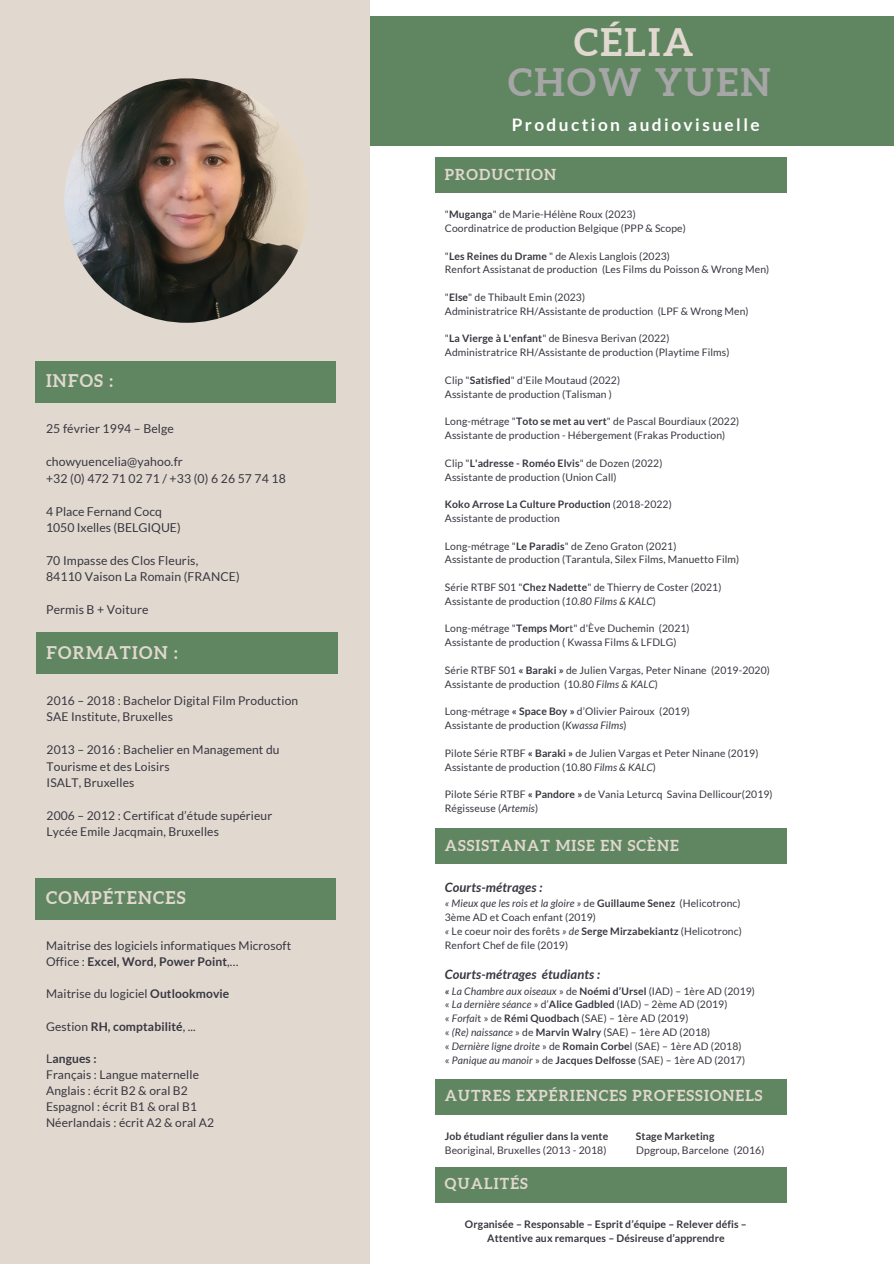
<style>
.page{position:relative;width:894px;height:1264px;background:#fff}
.page>*{position:absolute;margin:0;border:0;box-sizing:border-box;transform-origin:0 0}
.t1{font:700 37.95px "Aleo";letter-spacing:.06em;color:#a6a6a6}
.t2{font:700 37.95px "Aleo";letter-spacing:.06em;color:#e1d8cf}
.t3{font:700 17.55px "Aleo";letter-spacing:.07em;color:#e1d8cf}
.t4{font:700 17.25px "Lato";letter-spacing:.14em;color:#fff}
.t5{font:700 15.15px "Aleo";letter-spacing:.07em;color:#e1d8cf}
.t6{font:italic 700 12.9px "Lato";letter-spacing:.01em;color:#373741}
.t7{font:12.3px "Lato";letter-spacing:.01em;color:#373741}
.t8{font:12px/16.5px "Lato";letter-spacing:.01em;color:#373741}
.t9{font:700 12px "Lato";letter-spacing:.01em;color:#373741}
.t10{font:700 10.5px "Lato";letter-spacing:.01em;color:#373741}
.t11{font:10.5px "Lato";letter-spacing:.01em;color:#373741}
.t12{font:10.35px/13.8px "Lato";letter-spacing:.01em;color:#373741}
.t13{font:700 10.35px "Lato";letter-spacing:.01em;color:#373741}
.t14{font:italic 10.35px "Lato";letter-spacing:.01em;color:#373741}
.s1{font-weight:700}
.s2{font-weight:400}
.s3{font-style:italic}
.s4{font-style:normal}
.s5{font-weight:700;font-style:normal}
.s6{font-weight:700;font-style:italic}
</style>
<div class="page">
<div style="left:336px;top:16px;width:557px;height:129px;background:#608661"></div>
<div style="left:0;top:0;width:370px;height:1263px;background:#e1d8cf"></div>
<div style="left:435px;top:157px;width:351px;height:36px;background:#608661"></div>
<div style="left:435px;top:1078px;width:351px;height:36px;background:#608661"></div>
<div style="left:35px;top:361px;width:301px;height:41px;background:#608661"></div>
<div style="left:36px;top:632px;width:301px;height:42px;background:#608661"></div>
<div style="left:35px;top:877px;width:301px;height:42px;background:#608661"></div>
<img style="left:64px;top:78px;width:245px;height:245px;border-radius:50%">
<div style="left:435px;top:828px;width:351px;height:36px;background:#608661"></div>
<div style="left:435px;top:1166px;width:351px;height:36px;background:#608661"></div>
<p class="t3" style="left:46px;top:371px;width:68px">INFOS :</p>
<p class="t7" style="left:46px;top:421px;width:129px">25 février 1994 – Belge</p>
<p class="t7" style="left:46px;top:454px;width:138px">chowyuencelia@yahoo.fr</p>
<p class="t7" style="left:46px;top:470px;width:241px">+32 (0) 472 71 02 71 / +33 (0) 6 26 57 74 18</p>
<p class="t7" style="left:46px;top:503px;width:117px">4 Place Fernand Cocq</p>
<p class="t7" style="left:46px;top:520px;width:136px">1050 Ixelles (BELGIQUE)</p>
<p class="t7" style="left:46px;top:552px;width:154px">70 Impasse des Clos Fleuris,</p>
<p class="t7" style="left:46px;top:569px;width:195px">84110 Vaison La Romain (FRANCE)</p>
<p class="t7" style="left:46px;top:602px;width:104px">Permis B + Voiture</p>
<p class="t3" style="left:47px;top:642px;width:132px">FORMATION :</p>
<p class="t8" style="left:47px;top:692px;width:253px">2016 – 2018 : Bachelor Digital Film Production</p>
<p class="t8" style="left:47px;top:708px;width:128px">SAE Institute, Bruxelles</p>
<p class="t8" style="left:47px;top:741px;width:234px">2013 – 2016 : Bachelier en Management du<br>Tourisme et des Loisirs</p>
<p class="t8" style="left:47px;top:774px;width:89px">ISALT, Bruxelles</p>
<p class="t8" style="left:47px;top:807px;width:227px">2006 – 2012 : Certificat d’étude supérieur</p>
<p class="t8" style="left:47px;top:823px;width:174px">Lycée Emile Jacqmain, Bruxelles</p>
<p class="t3" style="left:46px;top:887px;width:141px">COMPÉTENCES</p>
<p class="t8" style="left:46px;top:937px;width:246px;line-height:16px">Maitrise des logiciels informatiques Microsoft<br>Office : <span class="s1">Excel, Word, Power Point</span>,…</p>
<p class="t8" style="left:46px;top:985px;width:185px">Maitrise du logiciel <span class="s1">Outlookmovie</span></p>
<p class="t9" style="left:46px;top:1018px;width:151px"><span class="s2">Gestion</span> RH, comptabilité<span class="s2">, ...</span></p>
<p class="t9" style="left:46px;top:1050px;width:52px"><span class="s2">L</span>angues :</p>
<p class="t8" style="left:46px;top:1065px;width:154px">Français : Langue maternelle</p>
<p class="t8" style="left:46px;top:1081px;width:143px">Anglais : écrit B2 &amp; oral B2</p>
<p class="t8" style="left:46px;top:1097px;width:152px">Espagnol : écrit B1 &amp; oral B1</p>
<p class="t8" style="left:46px;top:1113px;width:170px">Néerlandais : écrit A2 &amp; oral A2</p>
<p class="t2" style="left:574px;top:20px;width:121px">CÉLIA</p>
<p class="t1" style="left:508px;top:61px;width:264px">CHOW YUEN</p>
<p class="t4" style="left:511px;top:113px;width:249px">Production audiovisuelle</p>
<p class="t5" style="left:445px;top:165px;width:113px">PRODUCTION</p>
<p class="t12" style="left:445px;top:207px;width:192px">"<span class="s1">Muganga</span>" de Marie-Hélène Roux (2023)</p>
<p class="t12" style="left:445px;top:221px;width:242px">Coordinatrice de production Belgique (PPP &amp; Scope)</p>
<p class="t12" style="left:445px;top:249px;width:227px">"<span class="s1">Les Reines du Drame</span> " de Alexis Langlois (2023)</p>
<p class="t12" style="left:445px;top:262px;width:326px">Renfort Assistanat de production (Les Films du Poisson &amp; Wrong Men)</p>
<p class="t12" style="left:445px;top:290px;width:142px">"<span class="s1">Else</span>" de Thibault Emin (2023)</p>
<p class="t12" style="left:445px;top:304px;width:305px">Administratrice RH/Assistante de production (LPF &amp; Wrong Men)</p>
<p class="t12" style="left:445px;top:331px;width:226px">"<span class="s1">La Vierge à L'enfant</span>" de Binesva Berivan (2022)</p>
<p class="t12" style="left:445px;top:345px;width:286px">Administratrice RH/Assistante de production (Playtime Films)</p>
<p class="t12" style="left:445px;top:373px;width:177px">Clip "<span class="s1">Satisfied</span>" d'Eile Moutaud (2022)</p>
<p class="t12" style="left:445px;top:387px;width:169px">Assistante de production (Talisman )</p>
<p class="t12" style="left:445px;top:414px;width:296px">Long-métrage "<span class="s1">Toto se met au vert</span>" de Pascal Bourdiaux (2022)</p>
<p class="t12" style="left:445px;top:428px;width:282px">Assistante de production - Hébergement (Frakas Production)</p>
<p class="t13" style="left:445px;top:456px;width:219px"><span class="s2">Clip "</span>L'adresse - Roméo Elvis<span class="s2">" de Dozen (2022)</span></p>
<p class="t12" style="left:445px;top:469px;width:173px">Assistante de production (Union Call)</p>
<p class="t13" style="left:445px;top:498px;width:228px">Koko Arrose La Culture Production <span class="s2">(2018-2022)</span></p>
<p class="t12" style="left:445px;top:511px;width:116px">Assistante de production</p>
<p class="t12" style="left:445px;top:538px;width:233px">Long-métrage "<span class="s1">Le Paradis</span>" de Zeno Graton (2021)</p>
<p class="t12" style="left:445px;top:552px;width:296px">Assistante de production (Tarantula, Silex Films, Manuetto Film)</p>
<p class="t12" style="left:445px;top:580px;width:278px">Série RTBF S01 "<span class="s1">Chez Nadette</span>" de Thierry de Coster (2021)</p>
<p class="t12" style="left:445px;top:594px;width:212px">Assistante de production (<span class="s3">10.80 Films &amp; KALC</span>)</p>
<p class="t12" style="left:445px;top:621px;width:246px">Long-métrage "<span class="s1">Temps Mor</span>t" d'Ève Duchemin (2021)</p>
<p class="t12" style="left:445px;top:635px;width:233px">Assistante de production ( Kwassa Films &amp; LFDLG)</p>
<p class="t12" style="left:445px;top:663px;width:326px">Série RTBF S01 <span class="s1">« Baraki »</span> de Julien Vargas, Peter Ninane (2019-2020)</p>
<p class="t12" style="left:445px;top:676px;width:215px">Assistante de production (10.80 <span class="s3">Films &amp; KALC</span>)</p>
<p class="t12" style="left:445px;top:704px;width:246px">Long-métrage <span class="s1">« Space Boy »</span> d’Olivier Pairoux (2019)</p>
<p class="t12" style="left:445px;top:718px;width:183px">Assistante de production (<span class="s3">Kwassa Films</span>)</p>
<p class="t12" style="left:445px;top:745px;width:315px">Pilote Série RTBF <span class="s1">« Baraki »</span> de Julien Vargas et Peter Ninane (2019)<br>Assistante de production (10.80 <span class="s3">Films &amp; KALC</span>)</p>
<p class="t12" style="left:445px;top:787px;width:329px">Pilote Série RTBF <span class="s1">« Pandore »</span> de Vania Leturcq Savina Dellicour(2019)<br>Régisseuse (<span class="s3">Artemis</span>)</p>
<p class="t5" style="left:445px;top:836px;width:235px">ASSISTANAT MISE EN SCÈNE</p>
<p class="t6" style="left:445px;top:879px;width:99px">Courts-métrages :</p>
<p class="t14" style="left:445px;top:897px;width:297px">« Mieux que les rois et la gloire » <span class="s4">de</span> <span class="s5">Guillaume Senez</span> <span class="s4">(Helicotronc)</span></p>
<p class="t12" style="left:445px;top:910px;width:152px">3ème AD et Coach enfant (2019)</p>
<p class="t12" style="left:445px;top:924px;width:298px"><span class="s3">«</span> Le coeur noir des forêts <span class="s3">» de</span> <span class="s1">Serge Mirzabekiantz</span> (Helicotronc)</p>
<p class="t12" style="left:445px;top:937px;width:125px">Renfort Chef de file (2019)</p>
<p class="t6" style="left:445px;top:966px;width:157px">Courts-métrages étudiants :</p>
<p class="t12" style="left:445px;top:983px;width:311px"><span class="s6">«</span> <span class="s3">La Chambre aux oiseaux</span> » de <span class="s1">Noémi d’Ursel</span> (IAD) – 1ère AD (2019)</p>
<p class="t12" style="left:445px;top:997px;width:284px">« <span class="s3">La dernière séance</span> » d’<span class="s1">Alice Gadbled</span> (IAD) – 2ème AD (2019)</p>
<p class="t12" style="left:445px;top:1011px;width:245px">« <span class="s3">Forfai</span>t » de <span class="s1">Rémi Quodbach</span> (SAE) – 1ère AD (2019)</p>
<p class="t12" style="left:445px;top:1025px;width:267px">« <span class="s3">(Re) naissance</span> » de <span class="s1">Marvin Walry</span> (SAE) – 1ère AD (2018)</p>
<p class="t12" style="left:445px;top:1038px;width:298px">« <span class="s3">Dernière ligne droite</span> » de <span class="s1">Romain Corbe</span>l (SAE) – 1ère AD (2018)</p>
<p class="t12" style="left:445px;top:1052px;width:302px">« <span class="s3">Panique au manoir</span> » de <span class="s1">Jacques Delfosse</span> (SAE) – 1ère AD (2017)</p>
<p class="t5" style="left:445px;top:1087px;width:319px">AUTRES EXPÉRIENCES PROFESSIONELS</p>
<p class="t10" style="left:445px;top:1129px;width:165px">Job étudiant régulier dans la vente</p>
<p class="t10" style="left:635px;top:1129px;width:80px">Stage Marketing</p>
<p class="t11" style="left:445px;top:1143px;width:163px">Beoriginal, Bruxelles (2013 - 2018)</p>
<p class="t11" style="left:636px;top:1143px;width:130px">Dpgroup, Barcelone (2016)</p>
<p class="t5" style="left:445px;top:1175px;width:84px">QUALITÉS</p>
<p class="t10" style="left:465px;top:1217px;width:283px">Organisée – Responsable – Esprit d’équipe – Relever défis –</p>
<p class="t10" style="left:487px;top:1231px;width:239px">Attentive aux remarques – Désireuse d’apprendre</p>
</div>
